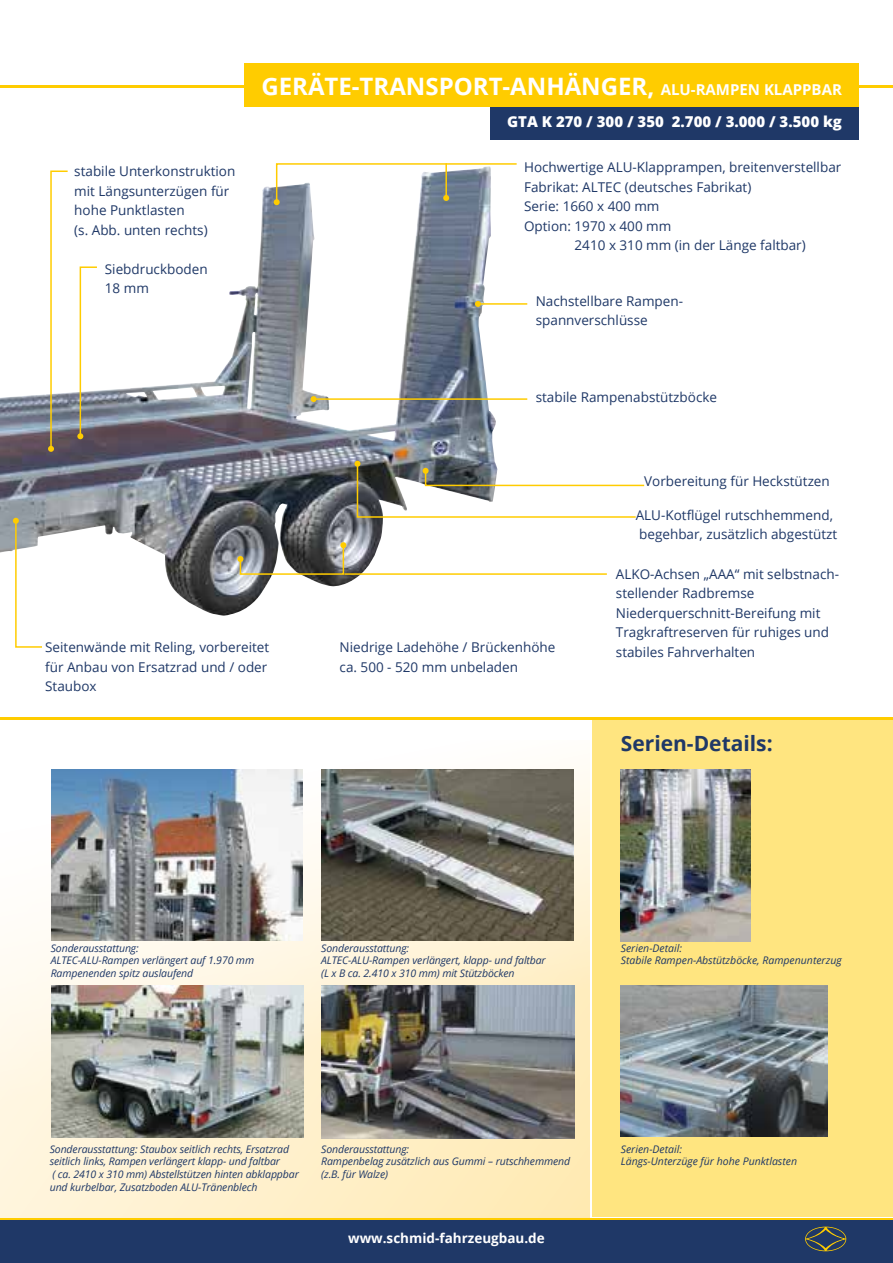
<style>
.page{position:relative;width:893px;height:1263px;background:#fff}
.page>*{position:absolute;margin:0;border:0;box-sizing:border-box;transform-origin:0 0}
.t1{font:700 24px "Open Sans";color:#fff}
.t2{font:700 21px "Open Sans";color:#1f3867}
.t3{font:800 15px "Open Sans";color:#fff}
.t4{font:13.5px/19.5px "Open Sans";color:#1f3867}
.t5{font:700 13.5px "Open Sans";color:#fff}
.t6{font:italic 10.5px/12.6px "Open Sans";letter-spacing:-.01em;color:#1f3867}
.s1{font-size:15px}
</style>
<div class="page">
<svg style="left:0;top:768px;width:590px;height:450px"></svg>
<div style="left:592px;top:719px;width:301px;height:498px;background:#ffe580"></div>
<hr style="left:0;top:1218px;width:893px;height:2px;background:#fc0">
<hr style="left:0;top:85px;width:893px;height:2px;background:#fc0">
<div style="left:0;top:1220px;width:893px;height:43px;background:#1f3867"></div>
<svg style="left:805px;top:1226px;width:41px;height:25px"></svg>
<img style="left:0;top:186px;width:496px;height:430px">
<hr style="left:0;top:717px;width:893px;height:2px;background:#fc0">
<div style="left:490px;top:107px;width:369px;height:32px;background:#1f3867"></div>
<div style="left:244px;top:64px;width:615px;height:43px;background:#fc0"></div>
<img style="left:621px;top:769px;width:130px;height:172px">
<img style="left:621px;top:985px;width:206px;height:151px">
<img style="left:51px;top:769px;width:252px;height:171px">
<img style="left:321px;top:985px;width:253px;height:153px">
<img style="left:321px;top:769px;width:253px;height:171px">
<img style="left:51px;top:985px;width:252px;height:153px">
<svg style="left:13px;top:518px;width:31px;height:130px"></svg>
<svg style="left:354px;top:461px;width:291px;height:57px"></svg>
<hr style="left:478px;top:303px;width:49px;height:2px;background:#fc0">
<svg style="left:475px;top:301px;width:6px;height:6px"></svg>
<hr style="left:314px;top:398px;width:213px;height:2px;background:#fc0">
<svg style="left:311px;top:396px;width:6px;height:6px"></svg>
<svg style="left:48px;top:170px;width:21px;height:282px"></svg>
<svg style="left:77px;top:266px;width:21px;height:173px"></svg>
<svg style="left:274px;top:163px;width:243px;height:42px"></svg>
<svg style="left:237px;top:542px;width:109px;height:33px;background:#777569"></svg>
<hr style="left:344px;top:573px;width:263px;height:2px;background:#fc0">
<h1 class="t1" style="left:261px;top:69px;width:582px">GERÄTE-TRANSPORT-ANHÄNGER, <span class="s1">ALU-RAMPEN KLAPPBAR</span></h1>
<p class="t4" style="left:74px;top:161px;width:163px">stabile Unterkonstruktion mit Längsunterzügen für hohe Punktlasten<br>(s. Abb. unten rechts)</p>
<p class="t4" style="left:105px;top:259px;width:104px">Siebdruckboden<br>18 mm</p>
<p class="t4" style="left:45px;top:637px;width:226px">Seitenwände mit Reling, vorbereitet für Anbau von Ersatzrad und / oder<br>Staubox</p>
<p class="t3" style="left:507px;top:110px;width:336px">GTA K 270 / 300 / 350 2.700 / 3.000 / 3.500 kg</p>
<p class="t4" style="left:524px;top:157px;width:319px">Hochwertige ALU-Klapprampen, breitenverstellbar</p>
<p class="t4" style="left:524px;top:177px;width:229px">Fabrikat: ALTEC (deutsches Fabrikat)</p>
<p class="t4" style="left:524px;top:196px;width:137px">Serie: 1660 x 400 mm</p>
<p class="t4" style="left:524px;top:216px;width:149px">Option: 1970 x 400 mm</p>
<p class="t4" style="left:575px;top:235px;width:233px">2410 x 310 mm (in der Länge faltbar)</p>
<p class="t4" style="left:536px;top:291px;width:149px">Nachstellbare Rampen&shy;spannverschlüsse</p>
<p class="t4" style="left:536px;top:387px;width:183px">stabile Rampenabstützböcke</p>
<p class="t4" style="left:644px;top:471px;width:187px">Vorbereitung für Heckstützen</p>
<p class="t4" style="left:340px;top:637px;width:217px">Niedrige Ladehöhe / Brückenhöhe ca. 500 - 520 mm unbeladen</p>
<p class="t4" style="left:636px;top:505px;width:203px">ALU-Kotflügel rutschhemmend, begehbar, zusätzlich abgestützt</p>
<p class="t4" style="left:616px;top:564px;width:225px">ALKO-Achsen „AAA“ mit selbstnach&shy;stellender Radbremse<br>Niederquerschnitt-Bereifung mit<br>Tragkraftreserven für ruhiges und stabiles Fahrverhalten</p>
<h2 class="t2" style="left:621px;top:728px;width:153px">Serien-Details:</h2>
<p class="t6" style="left:51px;top:941px;width:205px">Sonderausstattung:<br>ALTEC-ALU-Rampen verlängert auf 1.970 mm<br>Rampenenden spitz auslaufend</p>
<p class="t6" style="left:321px;top:941px;width:226px">Sonderausstattung:<br>ALTEC-ALU-Rampen verlängert, klapp- und faltbar (L x B ca. 2.410 x 310 mm) mit Stützböcken</p>
<p class="t6" style="left:621px;top:941px;width:222px">Serien-Detail:<br>Stabile Rampen-Abstützböcke, Rampenunterzug</p>
<p class="t6" style="left:50px;top:1142px;width:251px">Sonderausstattung: Staubox seitlich rechts, Ersatzrad seitlich links, Rampen verlängert klapp- und faltbar<br>( ca. 2410 x 310 mm) Abstellstützen hinten abklappbar und kurbelbar, Zusatzboden ALU-Tränenblech</p>
<p class="t6" style="left:321px;top:1142px;width:250px">Sonderausstattung:<br>Rampenbelag zusätzlich aus Gummi – rutschhemmend (z.B. für Walze)</p>
<p class="t5" style="left:348px;top:1229px;width:198px">www.schmid-fahrzeugbau.de</p>
<p class="t6" style="left:621px;top:1142px;width:178px">Serien-Detail:<br>Längs-Unterzüge für hohe Punktlasten</p>
</div>
